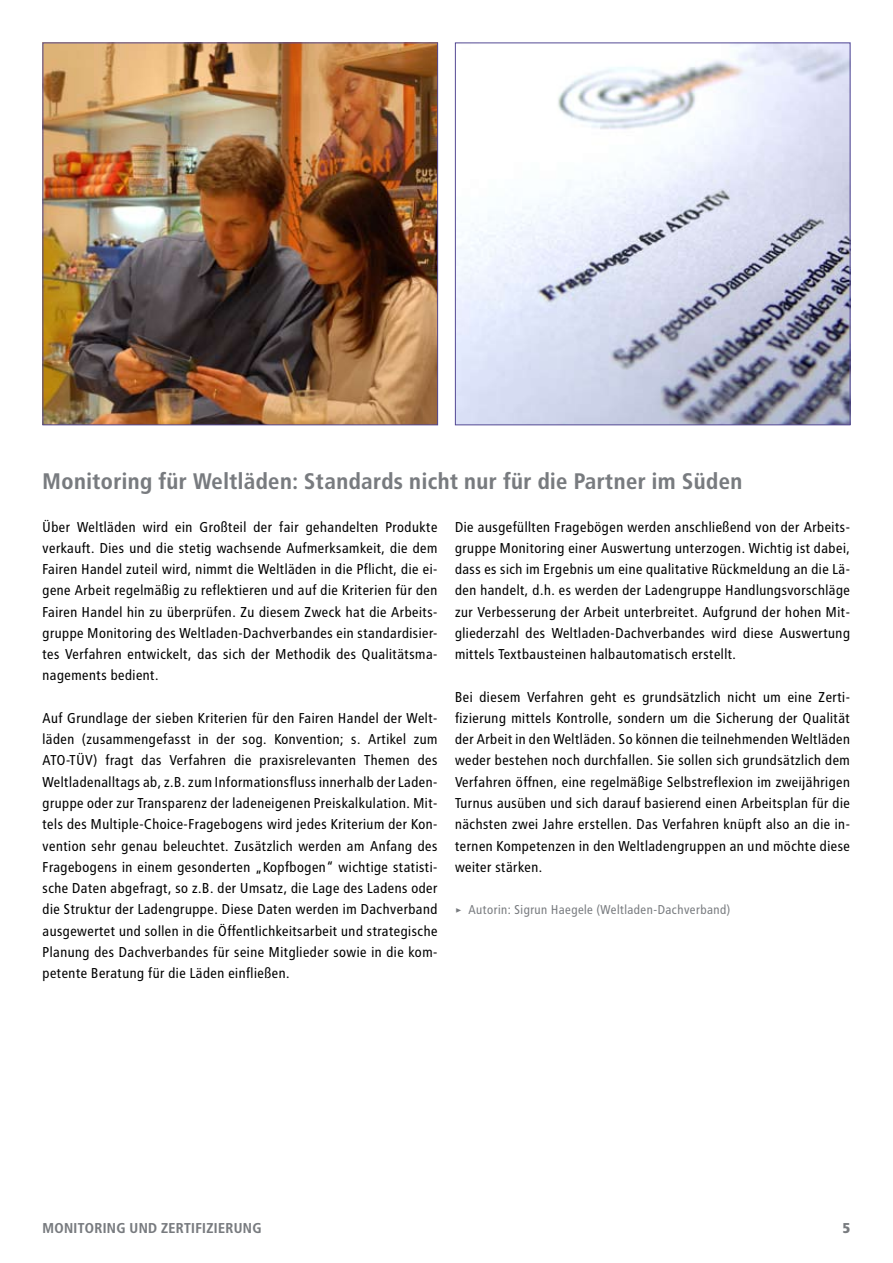
<style>
.page{position:relative;width:893px;height:1263px;background:#fff}
.page>*{position:absolute;margin:0;border:0;box-sizing:border-box;transform-origin:0 0}
.t1{font:700 22.5px "Transit";color:#787b7f}
.t2{font:14.25px/21.3px "Transit";color:#000;text-align:justify}
.t3{font:700 14.25px "Transit";color:#787b7f}
.t4{font:12.75px "Transit";color:#787b7f}
</style>
<div class="page">
<img style="left:45px;top:45px;width:391px;height:378px">
<div style="left:43px;top:43px;width:395px;height:382px;border:1px solid #544994"></div>
<img style="left:457px;top:45px;width:391px;height:378px">
<div style="left:455px;top:43px;width:395px;height:382px;border:1px solid #544994"></div>
<h1 class="t1" style="left:43px;top:468px;width:702px">Monitoring für Weltläden: Standards nicht nur für die Partner im Süden</h1>
<p class="t2" style="left:43px;top:516px;width:397px">Über Weltläden wird ein Großteil der fair gehandelten Produkte verkauft. Dies und die stetig wachsende Aufmerksamkeit, die dem Fairen Handel zuteil wird, nimmt die Weltläden in die Pflicht, die ei&shy;gene Arbeit regelmäßig zu reflektieren und auf die Kriterien für den Fairen Handel hin zu überprüfen. Zu diesem Zweck hat die Arbeits&shy;gruppe Monitoring des Weltladen-Dachverbandes ein standardisier&shy;tes Ver-fahren entwickelt, das sich der Methodik des Qualitätsma&shy;nagements bedient.</p>
<p class="t2" style="left:43px;top:707px;width:397px;text-align:left">Auf Grundlage der sieben Kriterien für den Fairen Handel der Welt&shy;läden (zusammengefasst in der sog. Konvention; s. Artikel zum ATO-TÜV) fragt das Verfahren die praxisrelevanten Themen des Weltladenalltags ab, z.B. zum Informationsfluss innerhalb der Laden&shy;gruppe oder zur Transparenz der ladeneigenen Preiskalkulation. Mit&shy;tels des Multiple-Choice-Fragebogens wird jedes Kriterium der Kon&shy;vention sehr genau beleuchtet. Zusätzlich werden am Anfang des Fragebogens in einem gesonderten „Kopfbogen“ wichtige statisti&shy;sche Daten abgefragt, so z.B. der Umsatz, die Lage des Ladens oder die Struktur der Ladengruppe. Diese Daten werden im Dach-verband ausgewertet und sollen in die Öffentlichkeitsarbeit und strategische Planung des Dachverbandes für seine Mitglieder sowie in die kom&shy;petente Beratung für die Läden einfließen.</p>
<p class="t2" style="left:455px;top:516px;width:397px">Die ausgefüllten Fragebögen werden anschließend von der Arbeits&shy;gruppe Monitoring einer Auswertung unterzogen. Wichtig ist dabei, dass es sich im Ergebnis um eine qualitative Rückmeldung an die Lä&shy;den handelt, d.h. es werden der Ladengruppe Handlungsvorschläge zur Verbesserung der Arbeit unterbreitet. Aufgrund der hohen Mit&shy;gliederzahl des Weltladen-Dachverbandes wird diese Auswertung mittels Textbausteinen halbautomatisch erstellt.</p>
<p class="t2" style="left:455px;top:686px;width:397px;text-align:left">Bei diesem Verfahren geht es grundsätzlich nicht um eine Zerti&shy;fizierung mittels Kontrolle, sondern um die Sicherung der Qualität der Arbeit in den Weltläden. So können die teilnehmenden Welt-läden weder bestehen noch durchfallen. Sie sollen sich grundsätzlich dem Verfahren öffnen, eine regelmäßige Selbstreflexion im zweijährigen Turnus ausüben und sich darauf basierend einen Arbeitsplan für die nächsten zwei Jahre erstellen. Das Verfahren knüpft also an die in&shy;ternen Kompetenzen in den Weltladengruppen an und möchte diese weiter stärken.</p>
<p class="t4" style="left:455px;top:902px;width:277px">&gt; Autorin: Sigrun Haegele (Weltladen-Dachverband)</p>
<p class="t3" style="left:43px;top:1220px;width:221px">Monitoring und Zertifizierung</p>
</div>
